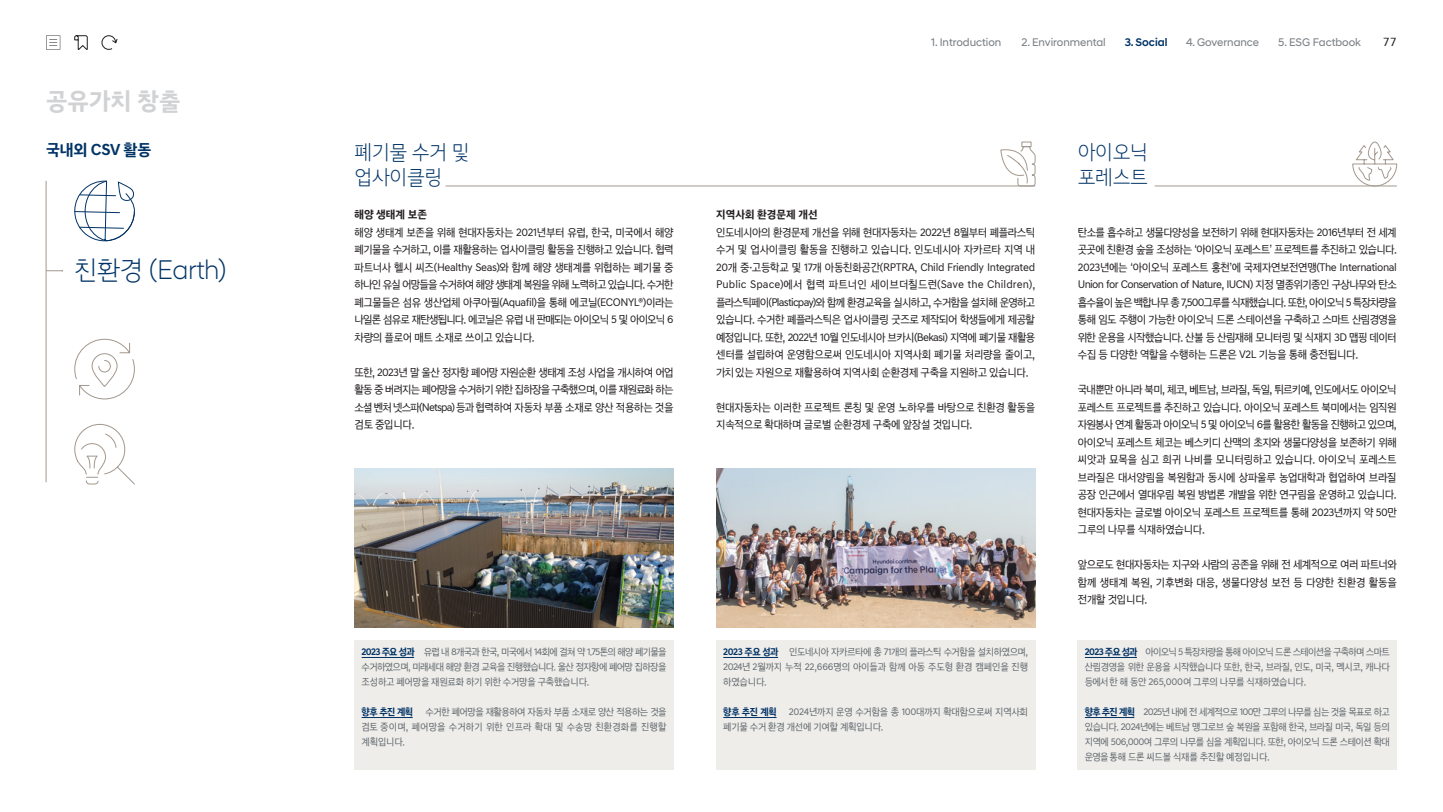
<style>
.page{position:relative;width:1443px;height:812px;background:#fff}
.page>*{position:absolute;margin:0;border:0;box-sizing:border-box;transform-origin:0 0}
.t1{font:27.5px "Hyundai Sans Head KROTF Light";letter-spacing:-.015em;color:#013366}
.t2{font:25px "Hyundai Sans Head KROTF Medium";color:#d1d2d4}
.t3{font:21.25px "Hyundai Sans Head KROTF Light";letter-spacing:-.02em;color:#013366}
.t4{font:16.25px "Hyundai Sans Text KROTF Bold";letter-spacing:-.01em;color:#013366}
.t5{font:12.5px "Hyundai Sans Text Office";color:#231f20}
.t6{font:11.25px/17.5px "Hyundai Sans Text KROTF Regular";letter-spacing:-.035em;color:#231f20;text-align:justify}
.t7{font:11.25px "Hyundai Sans Head";color:#797f84}
.t8{font:11.25px "Hyundai Sans Text KROTF Bold";color:#231f20}
.t9{font:500 11.25px "Hyundai Sans Head";color:#013366}
.t10{font:10px/15px "Hyundai Sans Text KROTF Regular";letter-spacing:-.03em;color:#626a6f;text-align:justify}
.s1{font-family:"Hyundai Sans Text KROTF Bold";color:#013366}
</style>
<div class="page">
<svg style="left:46px;top:35px;width:14px;height:15px"></svg>
<svg style="left:74px;top:35px;width:14px;height:15px"></svg>
<svg style="left:101px;top:35px;width:17px;height:15px"></svg>
<div style="left:354px;top:639px;width:319px;height:130px;background:#efedea"></div>
<hr style="left:361px;top:657px;width:53px;height:1px;background:#013366">
<hr style="left:361px;top:717px;width:51px;height:1px;background:#013366">
<div style="left:716px;top:639px;width:319px;height:130px;background:#efedea"></div>
<hr style="left:723px;top:657px;width:55px;height:1px;background:#013366">
<hr style="left:723px;top:717px;width:53px;height:1px;background:#013366">
<div style="left:1077px;top:639px;width:319px;height:130px;background:#efedea"></div>
<hr style="left:1084px;top:657px;width:52px;height:1px;background:#013366">
<hr style="left:1084px;top:717px;width:50px;height:1px;background:#013366">
<hr style="left:46px;top:181px;width:1px;height:301px;background:#a3988d">
<svg style="left:74px;top:338px;width:61px;height:61px"></svg>
<svg style="left:74px;top:423px;width:61px;height:62px"></svg>
<svg style="left:74px;top:180px;width:61px;height:62px"></svg>
<svg style="left:46px;top:270px;width:17px;height:1px"></svg>
<hr style="left:1154px;top:186px;width:242px;height:1px;background:#a3988d">
<svg style="left:1352px;top:142px;width:44px;height:44px"></svg>
<img style="left:716px;top:468px;width:319px;height:159px">
<img style="left:354px;top:468px;width:319px;height:159px">
<hr style="left:445px;top:186px;width:590px;height:1px;background:#a3988d">
<svg style="left:1000px;top:142px;width:35px;height:44px"></svg>
<p class="t2" style="left:46px;top:85px;width:136px">공유가치 창출</p>
<p class="t4" style="left:46px;top:139px;width:107px">국내외 CSV 활동</p>
<p class="t1" style="left:74px;top:253px;width:153px">친환경 (Earth)</p>
<p class="t3" style="left:354px;top:139px;width:117px">폐기물 수거 및</p>
<p class="t3" style="left:354px;top:164px;width:89px">업사이클링</p>
<p class="t8" style="left:354px;top:207px;width:74px">해양 생태계 보존</p>
<p class="t6" style="left:354px;top:223px;width:321px">해양 생태계 보존을 위해 현대자동차는 2021년부터 유럽, 한국, 미국에서 해양 폐기물을 수거하고, 이를 재활용하는 업사이클링 활동을 진행하고 있습니다. 협력 파트너사 헬시 씨즈(Healthy Seas)와 함께 해양 생태계를 위협하는 폐기물 중 하나인 유실 어망들을 수거하여 해양 생태계 복원을 위해 노력하고 있습니다. 수거한 폐그물들은 섬유 생산업체 아쿠아필(Aquafil)을 통해 에코닐(ECONYL®)이라는 나일론 섬유로 재탄생됩니다. 에코닐은 유럽 내 판매되는 아이오닉 5 및 아이오닉 6 차량의 플로어 매트 소재로 쓰이고 있습니다.</p>
<p class="t6" style="left:354px;top:363px;width:320px">또한, 2023년 말 울산 정자항 폐어망 자원순환 생태계 조성 사업을 개시하여 어업 활동 중 버려지는 폐어망을 수거하기 위한 집하장을 구축했으며, 이를 재원료화 하는 소셜 벤처 넷스파(Netspa) 등과 협력하여 자동차 부품 소재로 양산 적용하는 것을 검토 중입니다.</p>
<p class="t10" style="left:361px;top:644px;width:306px"><span class="s1">2023 주요 성과</span> 유럽 내 8개국과 한국, 미국에서 14회에 걸쳐 약 1.75톤의 해양 폐기물을 수거하였으며, 미래세대 해양 환경 교육을 진행했습니다. 울산 정자항에 폐어망 집하장을 조성하고 폐어망을 재원료화 하기 위한 수거망을 구축했습니다.</p>
<p class="t10" style="left:361px;top:704px;width:306px"><span class="s1">향후 추진 계획</span> 수거한 폐어망을 재활용하여 자동차 부품 소재로 양산 적용하는 것을 검토 중이며, 폐어망을 수거하기 위한 인프라 확대 및 수송망 친환경화를 진행할 계획입니다.</p>
<p class="t7" style="left:931px;top:35px;width:72px">1. Introduction</p>
<p class="t7" style="left:1021px;top:35px;width:86px">2. Environmental</p>
<p class="t9" style="left:1124px;top:35px;width:44px">3. Social</p>
<p class="t7" style="left:1185px;top:35px;width:74px">4. Governance</p>
<p class="t7" style="left:1278px;top:35px;width:84px">5. ESG Factbook</p>
<p class="t5" style="left:1382px;top:34px;width:15px">77</p>
<p class="t8" style="left:716px;top:207px;width:103px">지역사회 환경문제 개선</p>
<p class="t6" style="left:716px;top:223px;width:321px">인도네시아의 환경문제 개선을 위해 현대자동차는 2022년 8월부터 폐플라스틱 수거 및 업사이클링 활동을 진행하고 있습니다. 인도네시아 자카르타 지역 내 20개 중·고등학교 및 17개 아동친화공간(RPTRA, Child Friendly Integrated Public Space)에서 협력 파트너인 세이브더칠드런(Save the Children), 플라스틱페이(Plasticpay)와 함께 환경교육을 실시하고, 수거함을 설치해 운영하고 있습니다. 수거한 폐플라스틱은 업사이클링 굿즈로 제작되어 학생들에게 제공할 예정입니다. 또한, 2022년 10월 인도네시아 브카시(Bekasi) 지역에 폐기물 재활용 센터를 설립하여 운영함으로써 인도네시아 지역사회 폐기물 처리량을 줄이고, 가치 있는 자원으로 재활용하여 지역사회 순환경제 구축을 지원하고 있습니다.</p>
<p class="t6" style="left:716px;top:398px;width:320px">현대자동차는 이러한 프로젝트 론칭 및 운영 노하우를 바탕으로 친환경 활동을 지속적으로 확대하며 글로벌 순환경제 구축에 앞장설 것입니다.</p>
<p class="t10" style="left:723px;top:644px;width:306px"><span class="s1">2023 주요 성과</span> 인도네시아 자카르타에 총 71개의 플라스틱 수거함을 설치하였으며, 2024년 2월까지 누적 22,666명의 아이들과 함께 아동 주도형 환경 캠페인을 진행 하였습니다.</p>
<p class="t10" style="left:723px;top:704px;width:306px"><span class="s1">향후 추진 계획</span> 2024년까지 운영 수거함을 총 100대까지 확대함으로써 지역사회 폐기물 수거 환경 개선에 기여할 계획입니다.</p>
<p class="t3" style="left:1077px;top:139px;width:72px">아이오닉</p>
<p class="t3" style="left:1077px;top:164px;width:72px">포레스트</p>
<p class="t6" style="left:1077px;top:223px;width:321px">탄소를 흡수하고 생물다양성을 보전하기 위해 현대자동차는 2016년부터 전 세계 곳곳에 친환경 숲을 조성하는 ‘아이오닉 포레스트’ 프로젝트를 추진하고 있습니다.<br>2023년에는 ‘아이오닉 포레스트 홍천’에 국제자연보전연맹(The International Union for Conservation of Nature, IUCN) 지정 멸종위기종인 구상나무와 탄소 흡수율이 높은 백합나무 총 7,500그루를 식재했습니다. 또한, 아이오닉 5 특장차량을 통해 임도 주행이 가능한 아이오닉 드론 스테이션을 구축하고 스마트 산림경영을 위한 운용을 시작했습니다. 산불 등 산림재해 모니터링 및 식재지 3D 맵핑 데이터 수집 등 다양한 역할을 수행하는 드론은 V2L 기능을 통해 충전됩니다.</p>
<p class="t6" style="left:1077px;top:380px;width:321px">국내뿐만 아니라 북미, 체코, 베트남, 브라질, 독일, 튀르키예, 인도에서도 아이오닉 포레스트 프로젝트를 추진하고 있습니다. 아이오닉 포레스트 북미에서는 임직원 자원봉사 연계 활동과 아이오닉 5 및 아이오닉 6를 활용한 활동을 진행하고 있으며, 아이오닉 포레스트 체코는 베스키디 산맥의 초지와 생물다양성을 보존하기 위해 씨앗과 묘목을 심고 희귀 나비를 모니터링하고 있습니다. 아이오닉 포레스트 브라질은 대서양림을 복원함과 동시에 상파울루 농업대학과 협업하여 브라질 공장 인근에서 열대우림 복원 방법론 개발을 위한 연구림을 운영하고 있습니다. 현대자동차는 글로벌 아이오닉 포레스트 프로젝트를 통해 2023년까지 약 50만 그루의 나무를 식재하였습니다.</p>
<p class="t6" style="left:1077px;top:555px;width:321px">앞으로도 현대자동차는 지구와 사람의 공존을 위해 전 세계적으로 여러 파트너와 함께 생태계 복원, 기후변화 대응, 생물다양성 보전 등 다양한 친환경 활동을 전개할 것입니다.</p>
<p class="t10" style="left:1084px;top:644px;width:306px"><span class="s1">2023 주요 성과</span> 아이오닉 5 특장차량을 통해 아이오닉 드론 스테이션을 구축하며 스마트 산림경영을 위한 운용을 시작했습니다 또한, 한국, 브라질, 인도, 미국, 멕시코, 캐나다 등에서 한 해 동안 265,000여 그루의 나무를 식재하였습니다.</p>
<p class="t10" style="left:1084px;top:704px;width:306px"><span class="s1">향후 추진 계획</span> 2025년 내에 전 세계적으로 100만 그루의 나무를 심는 것을 목표로 하고 있습니다. 2024년에는 베트남 맹그로브 숲 복원을 포함해 한국, 브라질 미국, 독일 등의 지역에 506,000여 그루의 나무를 심을 계획입니다. 또한, 아이오닉 드론 스테이션 확대 운영을 통해 드론 씨드볼 식재를 추진할 예정입니다.</p>
</div>
